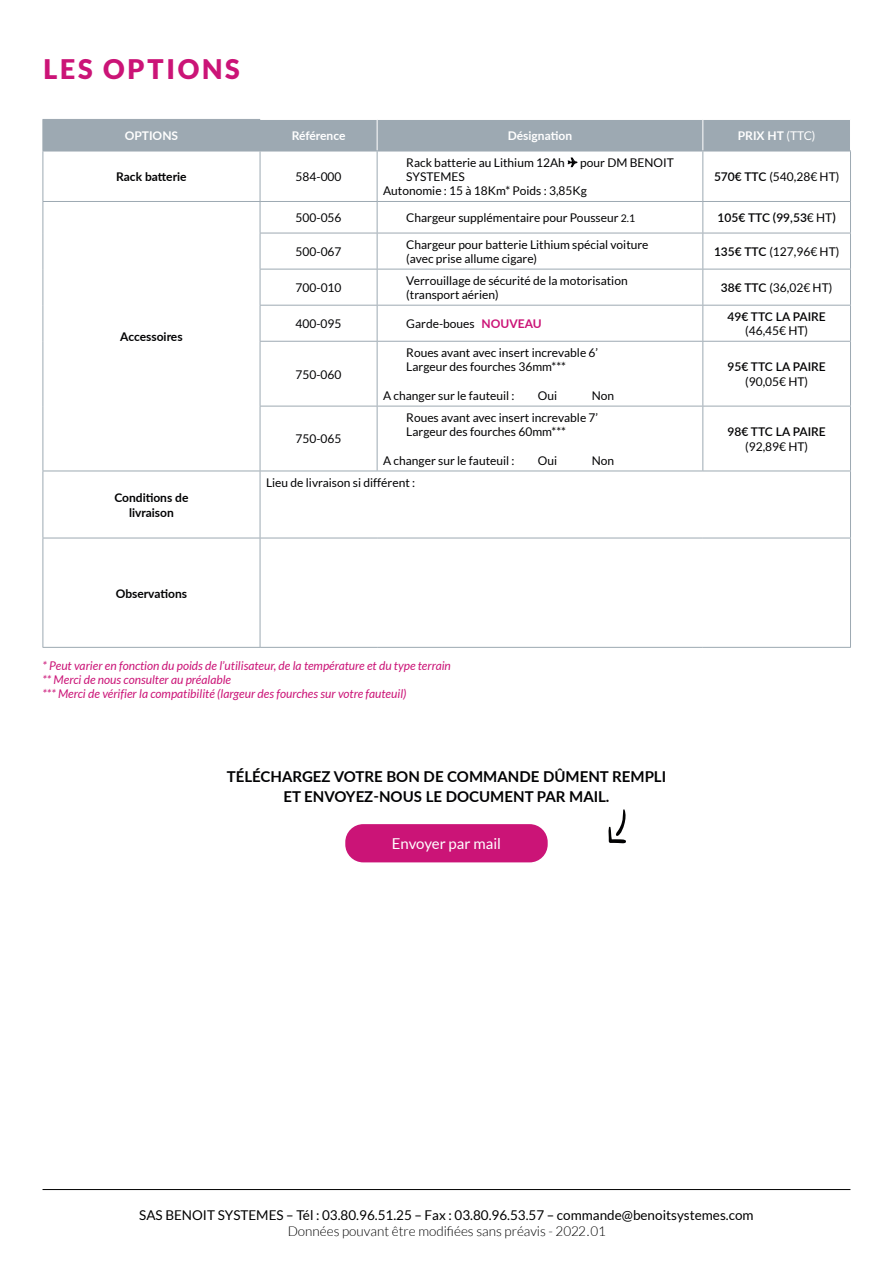
<style>
.page{position:relative;width:893px;height:1263px;background:#fff}
.page>*{position:absolute;margin:0;border:0;box-sizing:border-box;transform-origin:0 0}
.t1{font:900 27px "Lato";letter-spacing:.1em;color:#cb1477}
.t2{font:700 15px/19.5px "Lato";color:#020203;text-align:center}
.t3{font:15px "Lato";color:#fff}
.t4{font:13.5px "Lato";color:#000}
.t5{font:300 13.5px "Lato";color:#000}
.t6{font:12px/14.4px "Lato";color:#020203}
.t7{font:italic 12px/14.4px "Lato";color:#cb1477}
.t8{font:700 12px/14.4px "Lato";color:#020203;text-align:center}
.t9{font:600 12px "Lato";color:#020203}
.t10{font:700 12px "Lato";color:#fff}
.s1{font-weight:400}
.s2{font-weight:600}
.s3{font-size:10.5px}
.s4{font-weight:700;color:#cb1477}
</style>
<div class="page">
<hr style="left:43px;top:1189px;width:807px;height:1px;background:#000">
<div style="left:44px;top:120px;width:806px;height:31px;background:#9da9b2"></div>
<hr style="left:377px;top:120px;width:1px;height:31px;background:#fff">
<hr style="left:703px;top:120px;width:1px;height:31px;background:#fff">
<hr style="left:43px;top:151px;width:1px;height:50px;background:#9da9b2">
<hr style="left:260px;top:151px;width:117px;height:1px;background:#9da9b2">
<hr style="left:260px;top:151px;width:1px;height:50px;background:#9da9b2">
<hr style="left:377px;top:151px;width:326px;height:1px;background:#9da9b2">
<hr style="left:377px;top:151px;width:1px;height:50px;background:#9da9b2">
<hr style="left:703px;top:151px;width:148px;height:1px;background:#9da9b2">
<hr style="left:702px;top:151px;width:1px;height:50px;background:#9da9b2">
<hr style="left:850px;top:151px;width:1px;height:50px;background:#9da9b2">
<hr style="left:43px;top:201px;width:217px;height:1px;background:#9da9b2">
<hr style="left:43px;top:202px;width:1px;height:31px;background:#9da9b2">
<hr style="left:43px;top:233px;width:1px;height:36px;background:#9da9b2">
<hr style="left:43px;top:269px;width:1px;height:36px;background:#9da9b2">
<hr style="left:43px;top:305px;width:1px;height:36px;background:#9da9b2">
<hr style="left:43px;top:341px;width:1px;height:65px;background:#9da9b2">
<hr style="left:43px;top:406px;width:1px;height:65px;background:#9da9b2">
<hr style="left:260px;top:201px;width:117px;height:1px;background:#9da9b2">
<hr style="left:260px;top:202px;width:1px;height:31px;background:#9da9b2">
<hr style="left:377px;top:201px;width:326px;height:1px;background:#9da9b2">
<hr style="left:377px;top:202px;width:1px;height:31px;background:#9da9b2">
<hr style="left:703px;top:201px;width:148px;height:1px;background:#9da9b2">
<hr style="left:702px;top:202px;width:1px;height:31px;background:#9da9b2">
<hr style="left:850px;top:202px;width:1px;height:31px;background:#9da9b2">
<hr style="left:260px;top:233px;width:117px;height:1px;background:#9da9b2">
<hr style="left:260px;top:233px;width:1px;height:36px;background:#9da9b2">
<hr style="left:377px;top:233px;width:326px;height:1px;background:#9da9b2">
<hr style="left:377px;top:233px;width:1px;height:36px;background:#9da9b2">
<hr style="left:703px;top:233px;width:148px;height:1px;background:#9da9b2">
<hr style="left:702px;top:233px;width:1px;height:36px;background:#9da9b2">
<hr style="left:850px;top:233px;width:1px;height:36px;background:#9da9b2">
<hr style="left:260px;top:269px;width:117px;height:1px;background:#9da9b2">
<hr style="left:260px;top:269px;width:1px;height:36px;background:#9da9b2">
<hr style="left:377px;top:269px;width:326px;height:1px;background:#9da9b2">
<hr style="left:377px;top:269px;width:1px;height:36px;background:#9da9b2">
<hr style="left:703px;top:269px;width:148px;height:1px;background:#9da9b2">
<hr style="left:702px;top:269px;width:1px;height:36px;background:#9da9b2">
<hr style="left:850px;top:269px;width:1px;height:36px;background:#9da9b2">
<hr style="left:260px;top:305px;width:117px;height:1px;background:#9da9b2">
<hr style="left:260px;top:306px;width:1px;height:35px;background:#9da9b2">
<hr style="left:377px;top:305px;width:326px;height:1px;background:#9da9b2">
<hr style="left:377px;top:306px;width:1px;height:35px;background:#9da9b2">
<hr style="left:703px;top:305px;width:148px;height:1px;background:#9da9b2">
<hr style="left:702px;top:306px;width:1px;height:35px;background:#9da9b2">
<hr style="left:850px;top:306px;width:1px;height:35px;background:#9da9b2">
<hr style="left:260px;top:341px;width:117px;height:1px;background:#9da9b2">
<hr style="left:260px;top:342px;width:1px;height:64px;background:#9da9b2">
<hr style="left:377px;top:341px;width:326px;height:1px;background:#9da9b2">
<hr style="left:377px;top:342px;width:1px;height:64px;background:#9da9b2">
<hr style="left:703px;top:341px;width:148px;height:1px;background:#9da9b2">
<hr style="left:702px;top:342px;width:1px;height:64px;background:#9da9b2">
<hr style="left:850px;top:342px;width:1px;height:64px;background:#9da9b2">
<hr style="left:260px;top:406px;width:117px;height:1px;background:#9da9b2">
<hr style="left:260px;top:406px;width:1px;height:65px;background:#9da9b2">
<hr style="left:377px;top:406px;width:326px;height:1px;background:#9da9b2">
<hr style="left:377px;top:406px;width:1px;height:65px;background:#9da9b2">
<hr style="left:703px;top:406px;width:148px;height:1px;background:#9da9b2">
<hr style="left:702px;top:406px;width:1px;height:65px;background:#9da9b2">
<hr style="left:850px;top:406px;width:1px;height:65px;background:#9da9b2">
<hr style="left:43px;top:471px;width:217px;height:1px;background:#9da9b2">
<hr style="left:43px;top:471px;width:1px;height:67px;background:#9da9b2">
<hr style="left:260px;top:471px;width:117px;height:1px;background:#9da9b2">
<hr style="left:260px;top:471px;width:1px;height:67px;background:#9da9b2">
<hr style="left:377px;top:471px;width:326px;height:1px;background:#9da9b2">
<hr style="left:703px;top:471px;width:148px;height:1px;background:#9da9b2">
<hr style="left:850px;top:471px;width:1px;height:67px;background:#9da9b2">
<hr style="left:43px;top:538px;width:217px;height:1px;background:#9da9b2">
<hr style="left:43px;top:538px;width:1px;height:109px;background:#9da9b2">
<hr style="left:260px;top:538px;width:117px;height:1px;background:#9da9b2">
<hr style="left:260px;top:538px;width:1px;height:109px;background:#9da9b2">
<hr style="left:377px;top:538px;width:326px;height:1px;background:#9da9b2">
<hr style="left:703px;top:538px;width:148px;height:1px;background:#9da9b2">
<hr style="left:850px;top:538px;width:1px;height:109px;background:#9da9b2">
<hr style="left:43px;top:647px;width:217px;height:1px;background:#9da9b2">
<hr style="left:260px;top:647px;width:117px;height:1px;background:#9da9b2">
<hr style="left:377px;top:647px;width:326px;height:1px;background:#9da9b2">
<hr style="left:703px;top:647px;width:148px;height:1px;background:#9da9b2">
<hr style="left:43px;top:119px;width:217px;height:1px;background:#9da9b2">
<hr style="left:43px;top:120px;width:1px;height:31px;background:#9da9b2">
<hr style="left:43px;top:151px;width:217px;height:1px;background:#9da9b2">
<hr style="left:259px;top:120px;width:2px;height:31px;background:#9da9b2">
<div style="left:345px;top:824px;width:203px;height:38px;background:#cb1477;border-radius:18px"></div>
<svg style="left:608px;top:809px;width:18px;height:34px"></svg>
<h1 class="t1" style="left:43px;top:53px;width:198px">LES OPTIONS</h1>
<p class="t10" style="left:125px;top:127px;width:55px">OPTIONS</p>
<p class="t10" style="left:292px;top:127px;width:55px">Référence</p>
<p class="t10" style="left:508px;top:127px;width:66px">Désignation</p>
<p class="t10" style="left:738px;top:127px;width:79px">PRIX HT <span class="s1">(TTC)</span></p>
<p class="t8" style="left:116px;top:169px;width:72px">Rack batterie</p>
<p class="t6" style="left:296px;top:169px;width:47px">584-000</p>
<p class="t6" style="left:406px;top:155px;width:160px">Rack batterie au Lithium 12Ah</p>
<p class="t6" style="left:580px;top:155px;width:95px">pour DM BENOIT</p>
<p class="t6" style="left:383px;top:169px;width:205px;text-indent:23px">SYSTEMES<br>Autonomie : 15 à 18Km* Poids : 3,85Kg</p>
<p class="t6" style="left:714px;top:169px;width:127px"><span class="s2">570€ TTC</span> (540,28€ HT)</p>
<p class="t8" style="left:120px;top:329px;width:64px">Accessoires</p>
<p class="t8" style="left:114px;top:490px;width:76px">Conditions de livraison</p>
<p class="t8" style="left:116px;top:585px;width:73px">Observations</p>
<p class="t6" style="left:296px;top:210px;width:47px">500-056</p>
<p class="t6" style="left:406px;top:210px;width:230px">Chargeur supplémentaire pour Pousseur <span class="s3">2.1</span></p>
<p class="t9" style="left:718px;top:209px;width:120px">105€ TTC (99,53<span class="s1">€ HT</span>)</p>
<p class="t6" style="left:296px;top:244px;width:47px">500-067</p>
<p class="t6" style="left:406px;top:237px;width:244px">Chargeur pour batterie Lithium spécial voiture (avec prise allume cigare)</p>
<p class="t6" style="left:714px;top:244px;width:127px"><span class="s2">135€ TTC</span> (127,96€ HT)</p>
<p class="t6" style="left:296px;top:280px;width:47px">700-010</p>
<p class="t6" style="left:406px;top:273px;width:223px">Verrouillage de sécurité de la motorisation (transport aérien)</p>
<p class="t6" style="left:721px;top:280px;width:113px"><span class="s2">38€ TTC</span> (36,02€ HT)</p>
<p class="t6" style="left:296px;top:316px;width:47px">400-095</p>
<p class="t6" style="left:406px;top:316px;width:137px">Garde-boues <span class="s4">NOUVEAU</span></p>
<p class="t9" style="left:727px;top:308px;width:100px">49€ TTC LA PAIRE</p>
<p class="t6" style="left:745px;top:324px;width:65px">(46,45€ HT)</p>
<p class="t6" style="left:296px;top:367px;width:47px">750-060</p>
<p class="t6" style="left:296px;top:432px;width:47px">750-065</p>
<p class="t6" style="left:406px;top:345px;width:193px">Roues avant avec insert increvable 6’<br>Largeur des fourches 36mm***</p>
<p class="t6" style="left:383px;top:388px;width:133px">A changer sur le fauteuil :</p>
<p class="t6" style="left:538px;top:388px;width:21px">Oui</p>
<p class="t6" style="left:592px;top:388px;width:24px">Non</p>
<p class="t6" style="left:406px;top:410px;width:193px">Roues avant avec insert increvable 7’<br>Largeur des fourches 60mm***</p>
<p class="t6" style="left:383px;top:453px;width:133px">A changer sur le fauteuil :</p>
<p class="t6" style="left:538px;top:453px;width:21px">Oui</p>
<p class="t6" style="left:592px;top:453px;width:24px">Non</p>
<p class="t6" style="left:266px;top:475px;width:151px">Lieu de livraison si différent :</p>
<p class="t9" style="left:727px;top:358px;width:100px">95€ TTC LA PAIRE</p>
<p class="t6" style="left:745px;top:374px;width:65px">(90,05€ HT)</p>
<p class="t9" style="left:727px;top:423px;width:100px">98€ TTC LA PAIRE</p>
<p class="t6" style="left:745px;top:439px;width:65px">(92,89€ HT)</p>
<p class="t7" style="left:43px;top:658px;width:410px">* Peut varier en fonction du poids de l’utilisateur, de la température et du type terrain ** Merci de nous consulter au préalable<br>*** Merci de vérifier la compatibilité (largeur des fourches sur votre fauteuil)</p>
<p class="t2" style="left:227px;top:766px;width:441px">TÉLÉCHARGEZ VOTRE BON DE COMMANDE DÛMENT REMPLI<br>ET ENVOYEZ-NOUS LE DOCUMENT PAR MAIL.</p>
<p class="t3" style="left:392px;top:835px;width:111px">Envoyer par mail</p>
<p class="t4" style="left:139px;top:1207px;width:616px">SAS BENOIT SYSTEMES – Tél : 03.80.96.51.25 – Fax : 03.80.96.53.57 – commande@benoitsystemes.com</p>
<p class="t5" style="left:288px;top:1224px;width:319px">Données pouvant être modifiées sans préavis - 2021.10</p>
<p class="t5" style="left:578px;top:1223px;width:29px">2 01</p>
</div>
